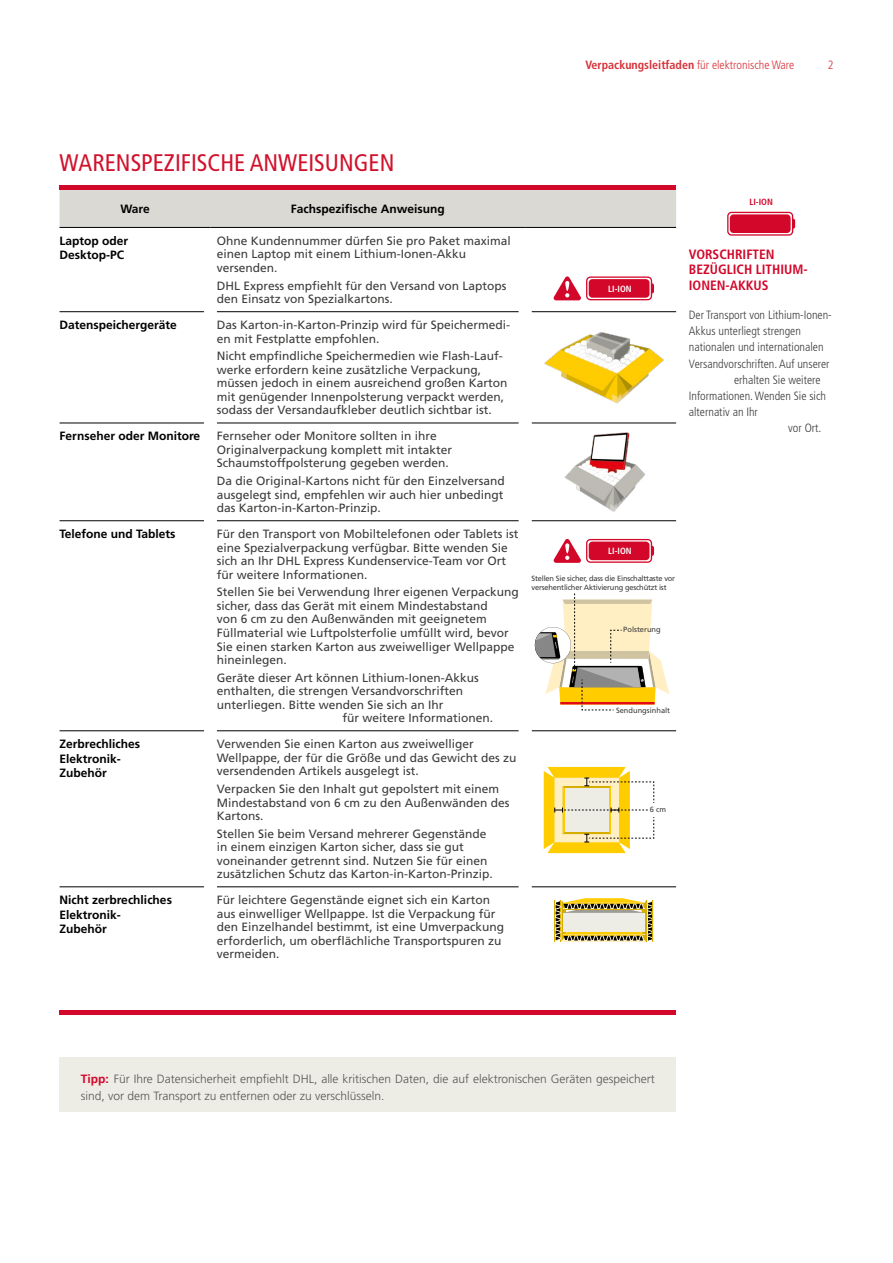
<style>
.page{position:relative;width:893px;height:1263px;background:#fff}
.page>*{position:absolute;margin:0;border:0;box-sizing:border-box;transform-origin:0 0}
.t1{font:condensed 24px "Frutiger LT Std";color:#d2112c}
.t2{font:700 condensed 13.5px/15px "Frutiger LT Std";color:#d3072a}
.t3{font:12px/13.5px "Frutiger LT Std";color:#3c3c3b}
.t4{font:300 condensed 12px "Frutiger LT Std";color:#3c3c3b}
.t5{font:700 12px/14.4px "Frutiger LT Std";color:#000}
.t6{font:300 12px/16.2px "Frutiger LT Std";color:#575651}
.t7{font:700 condensed 12px "Frutiger LT Std";color:#d73138}
.t8{font:300 condensed 12px "Frutiger LT Std";color:#d73138}
.t9{font:700 condensed 9px "Frutiger LT Std";color:#fff}
.t10{font:700 condensed 9px "Frutiger LT Std";color:#d3072a}
.t11{font:7.5px/9px "Frutiger LT Std";letter-spacing:-.025em;color:#3c3c3b}
.t12{font:7.5px "Frutiger LT Std";color:#3c3c3b}
.s1{font-weight:300}
.s2{font-weight:700;color:#d3072a}
</style>
<div class="page">
<div style="left:727px;top:212px;width:66px;height:24px;border:1px solid #d3072a;border-radius:4px"></div>
<div style="left:730px;top:214px;width:61px;height:19px;background:#d3072a;border-radius:4px"></div>
<svg style="left:793px;top:219px;width:2px;height:10px"></svg>
<div style="left:60px;top:1057px;width:616px;height:55px;background:#edece5"></div>
<div style="left:60px;top:189px;width:616px;height:38px;background:#dad9d3"></div>
<hr style="left:60px;top:423px;width:144px;height:1px;background:#000">
<hr style="left:217px;top:423px;width:302px;height:1px;background:#000">
<hr style="left:531px;top:423px;width:145px;height:1px;background:#000">
<hr style="left:60px;top:520px;width:144px;height:1px;background:#000">
<hr style="left:217px;top:520px;width:302px;height:1px;background:#000">
<hr style="left:531px;top:520px;width:145px;height:1px;background:#000">
<hr style="left:60px;top:730px;width:144px;height:1px;background:#000">
<hr style="left:217px;top:730px;width:302px;height:1px;background:#000">
<hr style="left:531px;top:730px;width:145px;height:1px;background:#000">
<hr style="left:60px;top:886px;width:144px;height:1px;background:#000">
<hr style="left:217px;top:886px;width:302px;height:1px;background:#000">
<hr style="left:531px;top:886px;width:145px;height:1px;background:#000">
<hr style="left:60px;top:311px;width:144px;height:1px;background:#000">
<hr style="left:217px;top:311px;width:302px;height:1px;background:#000">
<hr style="left:531px;top:311px;width:145px;height:1px;background:#000">
<hr style="left:60px;top:227px;width:150px;height:1px;background:#000">
<hr style="left:210px;top:227px;width:315px;height:1px;background:#000">
<hr style="left:525px;top:227px;width:151px;height:1px;background:#000">
<hr style="left:60px;top:185px;width:616px;height:4px;background:#d3072a">
<hr style="left:60px;top:1011px;width:616px;height:4px;background:#d3072a">
<svg style="left:544px;top:767px;width:110px;height:86px"></svg>
<svg style="left:554px;top:898px;width:99px;height:44px;background:#c7ba85"></svg>
<div style="left:586px;top:276px;width:66px;height:24px;border:1px solid #d3072a;border-radius:4px"></div>
<div style="left:589px;top:279px;width:60px;height:19px;background:#d3072a;border-radius:4px"></div>
<svg style="left:651px;top:283px;width:3px;height:10px"></svg>
<svg style="left:554px;top:276px;width:27px;height:24px"></svg>
<img style="left:544px;top:332px;width:120px;height:72px">
<img style="left:564px;top:433px;width:82px;height:78px">
<div style="left:586px;top:539px;width:66px;height:24px;border:1px solid #d3072a;border-radius:4px"></div>
<div style="left:589px;top:541px;width:60px;height:19px;background:#d3072a;border-radius:4px"></div>
<svg style="left:651px;top:546px;width:3px;height:10px"></svg>
<svg style="left:554px;top:539px;width:27px;height:24px"></svg>
<svg style="left:535px;top:593px;width:134px;height:118px"></svg>
<p class="t7" style="left:585px;top:57px;width:210px">Verpackungsleitfaden <span class="s1">für elektronische Ware</span></p>
<p class="t8" style="left:828px;top:58px;width:7px">2</p>
<h1 class="t1" style="left:60px;top:149px;width:336px">WARENSPEZIFISCHE ANWEISUNGEN</h1>
<p class="t5" style="left:120px;top:201px;width:31px">Ware</p>
<p class="t5" style="left:291px;top:201px;width:155px">Fachspezifische Anweisung</p>
<p class="t5" style="left:60px;top:234px;width:70px">Laptop oder<br>Desktop-PC</p>
<p class="t3" style="left:217px;top:234px;width:296px">Ohne Kundennummer dürfen Sie pro Paket maximal einen Laptop mit einem Lithium-Ionen-Akku versenden.</p>
<p class="t3" style="left:217px;top:279px;width:291px">DHL Express empfiehlt für den Versand von Laptops den Einsatz von Spezialkartons.</p>
<p class="t5" style="left:60px;top:318px;width:119px">Datenspeichergeräte</p>
<p class="t3" style="left:217px;top:318px;width:295px">Das Karton-in-Karton-Prinzip wird für Speichermedi&shy;en mit Festplatte empfohlen.</p>
<p class="t3" style="left:217px;top:350px;width:292px">Nicht empfindliche Speichermedien wie Flash-Lauf&shy;werke erfordern keine zusätzliche Verpackung, müssen jedoch in einem ausreichend großen Karton mit genügender Innenpolsterung verpackt werden, sodass der Versandaufkleber deutlich sichtbar ist.</p>
<p class="t5" style="left:60px;top:429px;width:142px">Fernseher oder Monitore</p>
<p class="t3" style="left:217px;top:430px;width:237px">Fernseher oder Monitore sollten in ihre<br>Originalverpackung komplett mit intakter<br>Schaumstoffpolsterung gegeben werden.</p>
<p class="t3" style="left:217px;top:474px;width:290px;text-align:justify">Da die Original-Kartons nicht für den Einzelversand ausgelegt sind, empfehlen wir auch hier unbedingt das Karton-in-Karton-Prinzip.</p>
<p class="t5" style="left:60px;top:527px;width:118px">Telefone und Tablets</p>
<p class="t3" style="left:217px;top:527px;width:303px">Für den Transport von Mobiltelefonen oder Tablets ist eine Spezialverpackung verfügbar. Bitte wenden Sie sich an Ihr DHL Express Kundenservice-Team vor Ort für weitere Informationen.</p>
<p class="t3" style="left:217px;top:586px;width:303px">Stellen Sie bei Verwendung Ihrer eigenen Verpackung sicher, dass das Gerät mit einem Mindestabstand<br>von 6 cm zu den Außenwänden mit geeignetem Füllmaterial wie Luftpolsterfolie umfüllt wird, bevor Sie einen starken Karton aus zweiwelliger Wellpappe hineinlegen.</p>
<p class="t3" style="left:217px;top:671px;width:264px">Geräte dieser Art können Lithium-Ionen-Akkus</p>
<p class="t3" style="left:217px;top:684px;width:248px">enthalten, die strengen Versandvorschriften</p>
<p class="t3" style="left:217px;top:698px;width:228px">unterliegen. Bitte wenden Sie sich an Ihr</p>
<p class="t3" style="left:342px;top:711px;width:152px">für weitere Informationen.</p>
<p class="t5" style="left:60px;top:737px;width:82px">Zerbrechliches<br>Elektronik-<br>Zubehör</p>
<p class="t3" style="left:217px;top:737px;width:301px">Verwenden Sie einen Karton aus zweiwelliger<br>Wellpappe, der für die Größe und das Gewicht des zu versendenden Artikels ausgelegt ist.</p>
<p class="t3" style="left:217px;top:782px;width:294px">Verpacken Sie den Inhalt gut gepolstert mit einem<br>Mindestabstand von 6 cm zu den Außenwänden des<br>Kartons.</p>
<p class="t3" style="left:217px;top:827px;width:278px">Stellen Sie beim Versand mehrerer Gegenstände in einem einzigen Karton sicher, dass sie gut voneinander getrennt sind. Nutzen Sie für einen zusätzlichen Schutz das Karton-in-Karton-Prinzip.</p>
<p class="t5" style="left:60px;top:893px;width:114px">Nicht zerbrechliches<br>Elektronik-<br>Zubehör</p>
<p class="t3" style="left:217px;top:893px;width:289px">Für leichtere Gegenstände eignet sich ein Karton aus einwelliger Wellpappe. Ist die Verpackung für den Einzelhandel bestimmt, ist eine Umverpackung erforderlich, um oberflächliche Transportspuren zu vermeiden.</p>
<p class="t9" style="left:608px;top:283px;width:25px">LI-ION</p>
<p class="t9" style="left:608px;top:546px;width:25px">LI-ION</p>
<p class="t11" style="left:531px;top:574px;width:145px">Stellen Sie sicher, dass die Einschalttaste vor versehentlicher Aktivierung geschützt ist</p>
<p class="t12" style="left:623px;top:625px;width:39px">Polsterung</p>
<p class="t12" style="left:616px;top:706px;width:56px">Sendungsinhalt</p>
<p class="t11" style="left:650px;top:805px;width:18px">6 cm</p>
<p class="t10" style="left:749px;top:197px;width:25px">LI-ION</p>
<p class="t2" style="left:689px;top:246px;width:120px">VORSCHRIFTEN<br>BEZÜGLICH LITHIUM-</p>
<p class="t2" style="left:689px;top:278px;width:81px">IONEN-AKKUS</p>
<p class="t4" style="left:689px;top:308px;width:144px">Der Transport von Lithium-Ionen-</p>
<p class="t4" style="left:689px;top:324px;width:114px">Akkus unterliegt strengen</p>
<p class="t4" style="left:689px;top:340px;width:136px">nationalen und internationalen</p>
<p class="t4" style="left:689px;top:357px;width:142px">Versandvorschriften. Auf unserer</p>
<p class="t4" style="left:734px;top:373px;width:88px">erhalten Sie weitere</p>
<p class="t4" style="left:689px;top:389px;width:139px">Informationen. Wenden Sie sich</p>
<p class="t4" style="left:689px;top:405px;width:71px">alternativ an Ihr</p>
<p class="t4" style="left:788px;top:421px;width:35px">vor Ort.</p>
<p class="t6" style="left:81px;top:1071px;width:576px"><span class="s2">Tipp:</span> Für Ihre Datensicherheit empfiehlt DHL, alle kritischen Daten, die auf elektronischen Geräten gespeichert sind, vor dem Transport zu entfernen oder zu verschlüsseln.</p>
</div>
